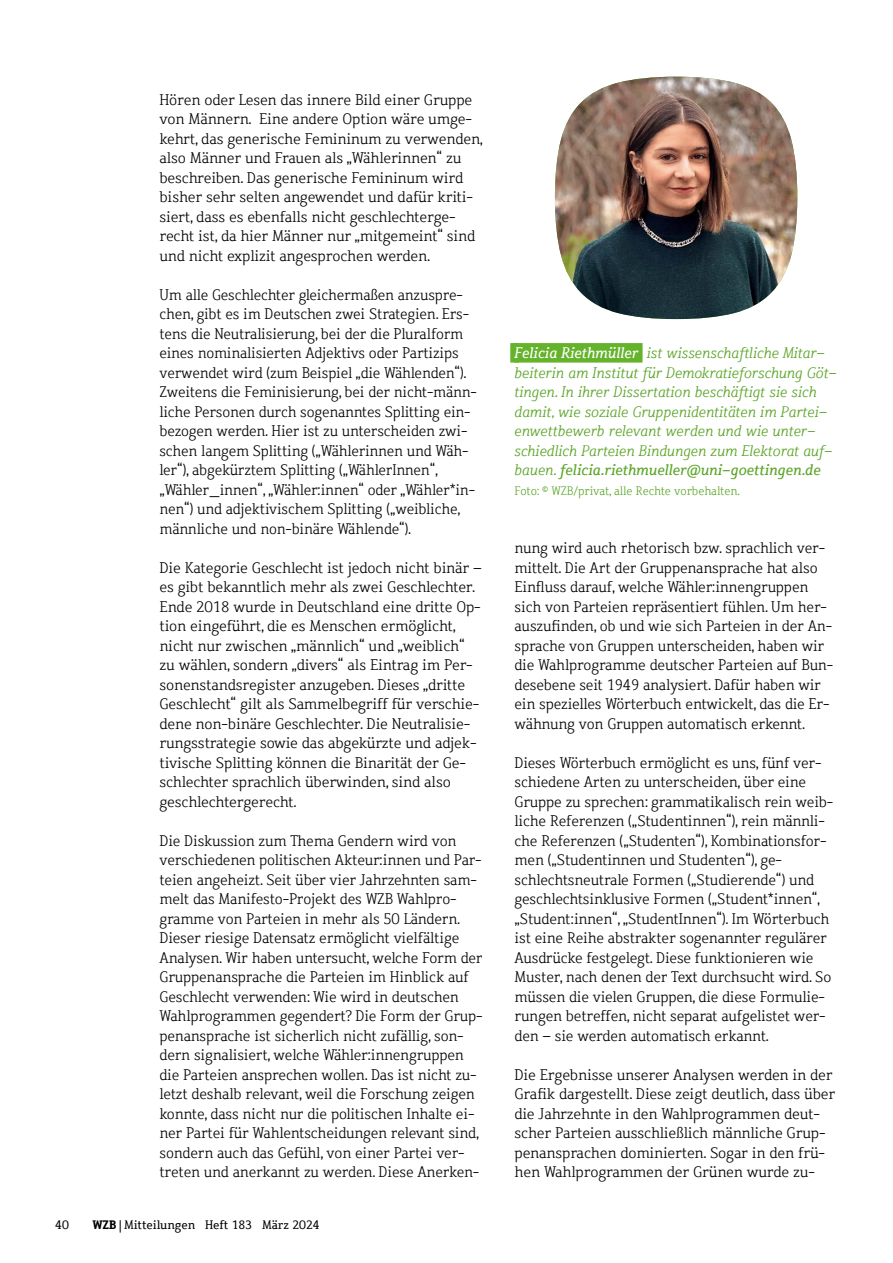
<style>
.page{position:relative;width:893px;height:1263px;background:#fff}
.page>*{position:absolute;margin:0;border:0;box-sizing:border-box;transform-origin:0 0}
.t1{font:300 15px/19.5px "Dahrendorf";letter-spacing:-.01em;color:#000}
.t2{font:italic 300 15px/19.5px "Dahrendorf";color:#5ca629}
.t3{font:300 12px "Dahrendorf";letter-spacing:-.005em;color:#5ca629}
.t4{font:12px "Dahrendorf";color:#000}
.s1{font-weight:400;color:#fff}
.s2{font-weight:400}
</style>
<div class="page">
<div style="left:510px;top:343px;width:9px;height:20px;background:#64b32b"></div>
<div style="left:514px;top:343px;width:129px;height:20px;background:#64b32b"></div>
<img style="left:555px;top:77px;width:242px;height:242px">
<p class="t1" style="left:159px;top:90px;width:325px">Hören oder Lesen das innere Bild einer Gruppe von Männern. Eine andere Option wäre umge&shy;kehrt, das generische Femininum zu verwenden, also Männer und Frauen als „Wählerinnen“ zu beschreiben. Das generische Femininum wird bisher sehr selten angewendet und dafür kriti&shy;siert, dass es ebenfalls nicht geschlechterge&shy;recht ist, da hier Männer nur „mitgemeint“ sind und nicht explizit angesprochen werden.</p>
<p class="t1" style="left:159px;top:285px;width:319px">Um alle Geschlechter gleichermaßen anzuspre&shy;chen, gibt es im Deutschen zwei Strategien. Ers&shy;tens die Neutralisierung, bei der die Pluralform eines nominalisierten Adjektivs oder Partizips verwendet wird (zum Beispiel „die Wählenden“).<br>Zweitens die Feminisierung, bei der nicht-männ&shy;liche Personen durch sogenanntes Splitting ein&shy;bezogen werden. Hier ist zu unterscheiden zwi&shy;schen langem Splitting („Wählerinnen und Wäh&shy;ler“), abgekürztem Splitting („WählerInnen“, „Wähler_innen“, „Wähler:innen“ oder „Wähler*in&shy;nen“) und adjektivischem Splitting („weibliche, männliche und non-binäre Wählende“).</p>
<p class="t1" style="left:159px;top:558px;width:324px">Die Kategorie Geschlecht ist jedoch nicht binär – es gibt bekanntlich mehr als zwei Geschlechter.<br>Ende 2018 wurde in Deutschland eine dritte Op&shy;tion eingeführt, die es Menschen ermöglicht, nicht nur zwischen „männlich“ und „weiblich“ zu wählen, sondern „divers“ als Eintrag im Per&shy;sonenstandsregister anzugeben. Dieses „dritte Geschlecht“ gilt als Sammelbegriff für verschie&shy;dene non-binäre Geschlechter. Die Neutralisie&shy;rungsstrategie sowie das abgekürzte und adjek&shy;tivische Splitting können die Binarität der Ge&shy;schlechter sprachlich überwinden, sind also geschlechtergerecht.</p>
<p class="t1" style="left:159px;top:831px;width:325px">Die Diskussion zum Thema Gendern wird von verschiedenen politischen Akteur:innen und Par&shy;teien angeheizt. Seit über vier Jahrzehnten sam&shy;melt das Manifesto-Projekt des WZB Wahlpro&shy;gramme von Parteien in mehr als 50 Ländern.<br>Dieser riesige Datensatz ermöglicht vielfältige Analysen. Wir haben untersucht, welche Form der Gruppenansprache die Parteien im Hinblick auf Geschlecht verwenden: Wie wird in deutschen Wahlprogrammen gegendert? Die Form der Grup&shy;penansprache ist sicherlich nicht zufällig, son&shy;dern signalisiert, welche Wähler:innengruppen die Parteien ansprechen wollen. Das ist nicht zu&shy;letzt deshalb relevant, weil die Forschung zeigen konnte, dass nicht nur die politischen Inhalte ei&shy;ner Partei für Wahlentscheidungen relevant sind, sondern auch das Gefühl, von einer Partei ver&shy;treten und anerkannt zu werden. Diese Anerken-</p>
<p class="t4" style="left:55px;top:1217px;width:15px">40</p>
<p class="t4" style="left:118px;top:1217px;width:203px">|Mitteilungen Heft 183 März 2024</p>
<p class="t2" style="left:514px;top:343px;width:324px"><span class="s1">Felicia Riethmüller</span> ist wissenschaftliche Mitar&shy;beiterin am Institut für Demokratieforschung Göt&shy;tingen. In ihrer Dissertation beschäftigt sie sich damit, wie soziale Gruppenidentitäten im Partei&shy;enwettbewerb relevant werden und wie unter&shy;schiedlich Parteien Bindungen zum Elektorat auf&shy;bauen. <span class="s2">felicia.riethmueller@uni-goettingen.de</span></p>
<p class="t3" style="left:514px;top:483px;width:227px">Foto: © WZB/privat, alle Rechte vorbehalten.</p>
<p class="t1" style="left:514px;top:538px;width:320px">nung wird auch rhetorisch bzw. sprachlich ver&shy;mittelt. Die Art der Gruppenansprache hat also Einfluss darauf, welche Wähler:innengruppen sich von Parteien repräsentiert fühlen. Um her&shy;auszufinden, ob und wie sich Parteien in der An&shy;sprache von Gruppen unterscheiden, haben wir die Wahlprogramme deutscher Parteien auf Bun&shy;desebene seit 1949 analysiert. Dafür haben wir ein spezielles Wörterbuch entwickelt, das die Er&shy;wähnung von Gruppen automatisch erkennt.</p>
<p class="t1" style="left:514px;top:753px;width:320px">Dieses Wörterbuch ermöglicht es uns, fünf ver&shy;schiedene Arten zu unterscheiden, über eine Gruppe zu sprechen: grammatikalisch rein weib&shy;liche Referenzen („Studentinnen“), rein männli&shy;che Referenzen („Studenten“), Kombinationsfor&shy;men („Studentinnen und Studenten“), ge&shy;schlechtsneutrale Formen („Studierende“) und geschlechtsinklusive Formen („Student*innen“, „Student:innen“, „StudentInnen“). Im Wörterbuch ist eine Reihe abstrakter sogenannter regulärer Ausdrücke festgelegt. Diese funktionieren wie Muster, nach denen der Text durchsucht wird. So müssen die vielen Gruppen, die diese Formulie&shy;rungen betreffen, nicht separat aufgelistet wer&shy;den – sie werden automatisch erkannt.</p>
<p class="t1" style="left:514px;top:1065px;width:322px">Die Ergebnisse unserer Analysen werden in der Grafik dargestellt. Diese zeigt deutlich, dass über die Jahrzehnte in den Wahlprogrammen deut&shy;scher Parteien ausschließlich männliche Grup&shy;penansprachen dominierten. Sogar in den frü&shy;hen Wahlprogrammen der Grünen wurde zu-</p>
</div>
